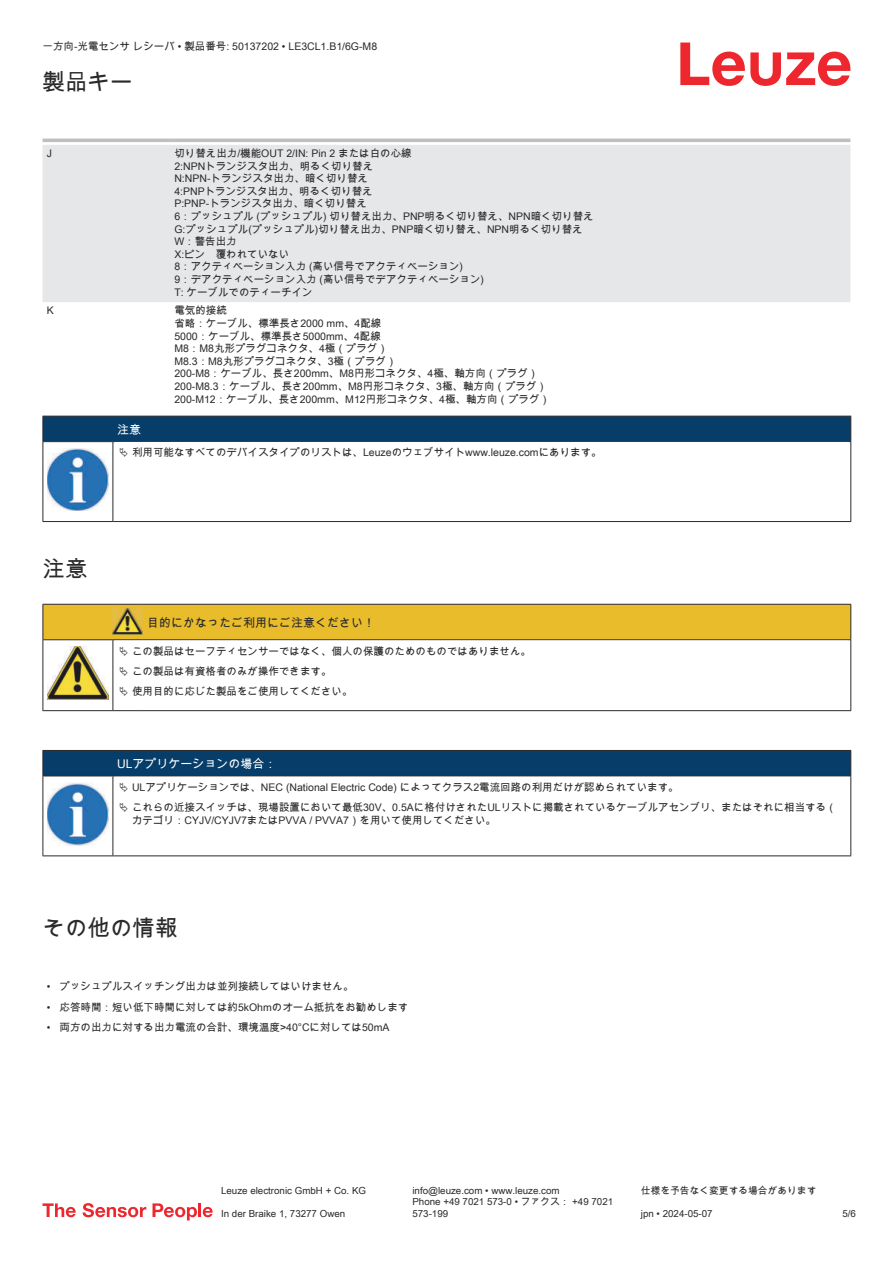
<style>
.page{position:relative;width:893px;height:1263px;background:#fff}
.page>*{position:absolute;margin:0;border:0;box-sizing:border-box;transform-origin:0 0}
.t1{font:22.5px "Arial Unicode MS";color:#2b292a}
.t2{font:12px "Arial Unicode MS";color:#2b292a}
.t3{font:12px "Arial Unicode MS";color:#fff}
.t4{font:10.5px/12.6px "Arial Unicode MS";color:#2b292a}
.t5{font:9.75px/11.7px "Arial Unicode MS";color:#2b292a}
</style>
<div class="page">
<svg style="left:680px;top:43px;width:170px;height:43px"></svg>
<div style="left:43px;top:145px;width:807px;height:157px;background:#e6e7e9"></div>
<hr style="left:43px;top:139px;width:127px;height:3px;background:#bdbfc1">
<hr style="left:170px;top:139px;width:680px;height:3px;background:#bdbfc1">
<svg style="left:43px;top:1203px;width:33px;height:14px"></svg>
<svg style="left:83px;top:1203px;width:63px;height:14px"></svg>
<svg style="left:153px;top:1203px;width:44px;height:17px"></svg>
<hr style="left:198px;top:1203px;width:3px;height:14px;background:#ed272d">
<svg style="left:203px;top:1207px;width:10px;height:10px"></svg>
<div style="left:43px;top:416px;width:808px;height:26px;background:#063d69"></div>
<hr style="left:113px;top:441px;width:738px;height:1px;background:#2b292a">
<hr style="left:43px;top:442px;width:1px;height:75px;background:#2b292a">
<hr style="left:113px;top:442px;width:1px;height:75px;background:#2b292a">
<hr style="left:850px;top:442px;width:1px;height:75px;background:#2b292a">
<hr style="left:43px;top:521px;width:70px;height:1px;background:#2b292a">
<hr style="left:113px;top:521px;width:738px;height:1px;background:#2b292a">
<img style="left:47px;top:448px;width:61px;height:63px">
<hr style="left:43px;top:710px;width:70px;height:1px;background:#2b292a">
<hr style="left:113px;top:710px;width:30px;height:1px;background:#2b292a">
<hr style="left:143px;top:710px;width:708px;height:1px;background:#2b292a">
<hr style="left:43px;top:776px;width:1px;height:75px;background:#2b292a">
<hr style="left:113px;top:776px;width:1px;height:75px;background:#2b292a">
<hr style="left:850px;top:776px;width:1px;height:75px;background:#2b292a">
<hr style="left:43px;top:855px;width:70px;height:1px;background:#2b292a">
<hr style="left:113px;top:855px;width:738px;height:1px;background:#2b292a">
<img style="left:47px;top:830px;width:58px;height:15px">
<svg style="left:43px;top:604px;width:808px;height:106px"></svg>
<svg style="left:43px;top:750px;width:808px;height:80px"></svg>
<p class="t4" style="left:43px;top:40px;width:336px">一方向-光電センサ レシーバ • 製品番号: 50137202 • LE3CL1.B1/6G-M8</p>
<h1 class="t1" style="left:43px;top:66px;width:91px">製品キー</h1>
<p class="t4" style="left:47px;top:147px;width:7px">J</p>
<p class="t4" style="left:174px;top:147px;width:421px">切り替え出力/機能OUT 2/IN: Pin 2 または白の心線<br>2:NPNトランジスタ出力、明るく切り替え<br>N:NPN-トランジスタ出力、暗く切り替え<br>4:PNPトランジスタ出力、明るく切り替え<br>P:PNP-トランジスタ出力、暗く切り替え<br>6：プッシュプル (プッシュプル) 切り替え出力、PNP明るく切り替え、NPN暗く切り替え<br>G:プッシュプル(プッシュプル)切り替え出力、PNP暗く切り替え、NPN明るく切り替え<br>W：警告出力<br>X:ピン　覆われていない<br>8：アクティベーション入力 (高い信号でアクティベーション)<br>9：デアクティベーション入力 (高い信号でデアクティベーション)<br>T: ケーブルでのティーチイン</p>
<p class="t4" style="left:47px;top:304px;width:9px">K</p>
<p class="t4" style="left:174px;top:304px;width:377px">電気的接続<br>省略：ケーブル、標準長さ2000 mm、4配線<br>5000：ケーブル、標準長さ5000mm、4配線<br>M8：M8丸形プラグコネクタ、4極（プラグ）<br>M8.3：M8丸形プラグコネクタ、3極（プラグ）<br>200-M8：ケーブル、長さ200mm、M8円形コネクタ、4極、軸方向（プラグ）<br>200-M8.3：ケーブル、長さ200mm、M8円形コネクタ、3極、軸方向（プラグ）<br>200-M12：ケーブル、長さ200mm、M12円形コネクタ、4極、軸方向（プラグ）</p>
<p class="t3" style="left:117px;top:421px;width:25px">注意</p>
<p class="t4" style="left:132px;top:446px;width:471px">利用可能なすべてのデバイスタイプのリストは、Leuzeのウェブサイトwww.leuze.comにあります。</p>
<h1 class="t1" style="left:43px;top:552px;width:46px">注意</h1>
<p class="t2" style="left:147px;top:614px;width:229px">目的にかなったご利用にご注意ください！</p>
<p class="t4" style="left:132px;top:640px;width:400px;line-height:20.2px">この製品はセーフティセンサーではなく、個人の保護のためのものではありません。この製品は有資格者のみが操作できます。<br>使用目的に応じた製品をご使用してください。</p>
<p class="t3" style="left:117px;top:755px;width:161px">ULアプリケーションの場合：</p>
<p class="t4" style="left:132px;top:777px;width:706px;line-height:20.2px">ULアプリケーションでは、NEC (National Electric Code) によってクラス2電流回路の利用だけが認められています。<br>これらの近接スイッチは、現場設置において最低30V、0.5Aに格付けされたULリストに掲載されているケーブルアセンブリ、またはそれに相当する（</p>
<p class="t4" style="left:132px;top:813px;width:366px">カテゴリ：CYJV/CYJV7またはPVVA / PVVA7）を用いて使用してください。</p>
<h1 class="t1" style="left:43px;top:912px;width:136px">その他の情報</h1>
<p class="t4" style="left:47px;top:980px;width:308px">• プッシュプルスイッチング出力は並列接続してはいけません。</p>
<p class="t4" style="left:47px;top:1000px;width:363px">• 応答時間：短い低下時間に対しては約5kOhmのオーム抵抗をお勧めします</p>
<p class="t4" style="left:47px;top:1021px;width:344px">• 両方の出力に対する出力電流の合計、環境温度&gt;40°Cに対しては50mA</p>
<p class="t5" style="left:221px;top:1184px;width:146px">Leuze electronic GmbH + Co. KG</p>
<p class="t5" style="left:412px;top:1184px;width:149px">info@leuze.com • www.leuze.com</p>
<p class="t5" style="left:641px;top:1184px;width:177px">仕様を予告なく変更する場合があります</p>
<p class="t5" style="left:221px;top:1207px;width:126px">In der Braike 1, 73277 Owen</p>
<p class="t5" style="left:412px;top:1196px;width:202px">Phone +49 7021 573-0 • ファクス： +49 7021<br>573-199</p>
<p class="t5" style="left:641px;top:1207px;width:73px">jpn • 2024-05-07</p>
<p class="t5" style="left:842px;top:1207px;width:15px">5/6</p>
</div>
